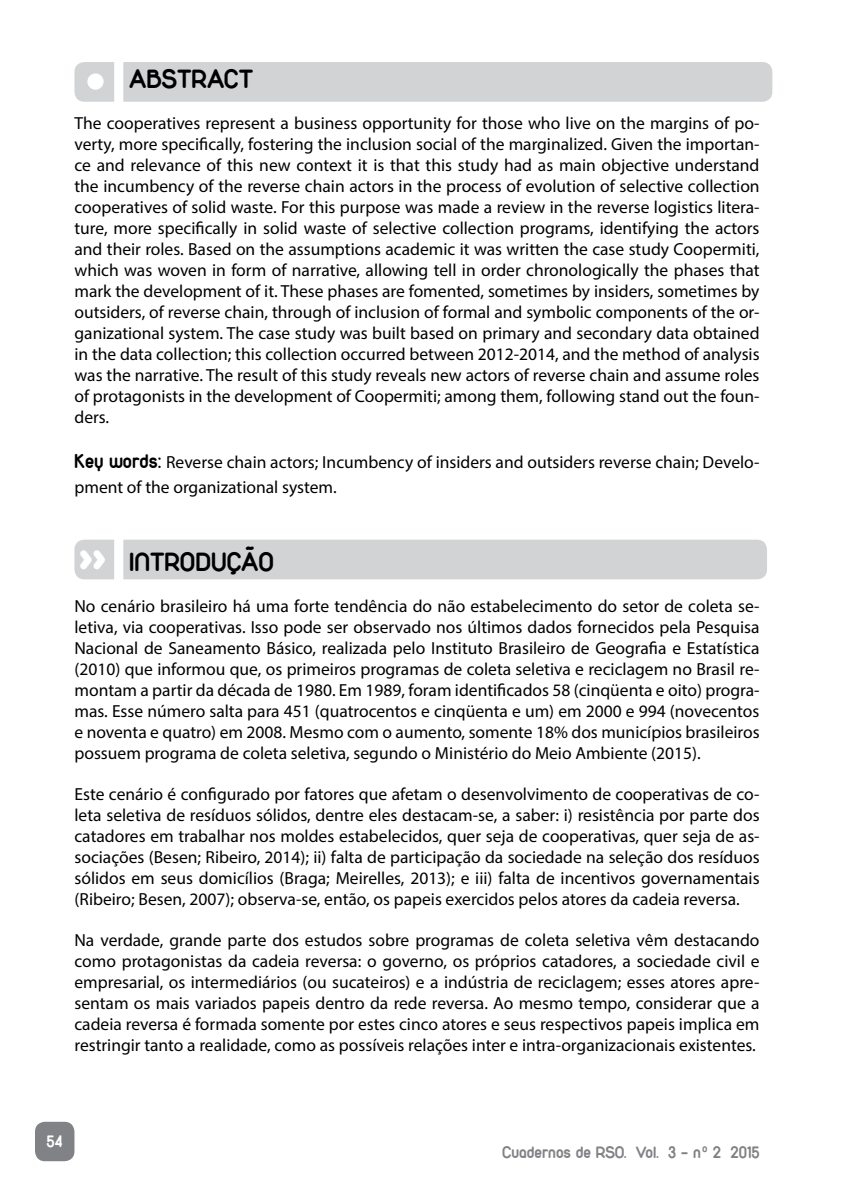
<style>
.page{position:relative;width:844px;height:1191px;background:#fff}
.page>*{position:absolute;margin:0;border:0;box-sizing:border-box;transform-origin:0 0}
.t1{font:900 42px "Duepuntozero";color:#fff}
.t2{font:28px "Duepuntozerobold";color:#000}
.t3{font:17.5px/21px "Myriad Pro";color:#000;text-align:justify}
.t4{font:17.5px "Duepuntozerobold";color:#808285}
.t5{font:17.5px "Duepuntozerobold";color:#fff}
.s1{font-family:"Duepuntozerobold";font-size:21px}
</style>
<div class="page">
<div style="left:35px;top:1121px;width:39px;height:40px;background:#808285;border-radius:10px"></div>
<div style="left:74px;top:62px;width:698px;height:40px;background:#d1d3d4"></div>
<div style="left:87px;top:73px;width:17px;height:17px;background:#fff;border-radius:50%"></div>
<div style="left:74px;top:539px;width:692px;height:40px;background:#d1d3d4"></div>
<h2 class="t2" style="left:129px;top:63px;width:126px">ABSTRACT</h2>
<p class="t3" style="left:74px;top:112px;width:686px">The cooperatives represent a business opportunity for those who live on the margins of po&shy;verty, more specifically, fostering the inclusion social of the marginalized. Given the importan&shy;ce and relevance of this new context it is that this study had as main objective understand the incumbency of the reverse chain actors in the process of evolution of selective collection cooperatives of solid waste. For this purpose was made a review in the reverse logistics litera&shy;ture, more specifically in solid waste of selective collection programs, identifying the actors and their roles. Based on the assumptions academic it was written the case study Coopermiti, which was woven in form of narrative, allowing tell in order chronologically the phases that mark the development of it. These phases are fomented, sometimes by insiders, sometimes by outsiders, of reverse chain, through of inclusion of formal and symbolic components of the or&shy;ganizational system. The case study was built based on primary and secondary data obtained in the data collection; this collection occurred between 2012-2014, and the method of analysis was the narrative. The result of this study reveals new actors of reverse chain and assume roles of protagonists in the development of Coopermiti; among them, following stand out the foun&shy;ders.</p>
<p class="t3" style="left:74px;top:449px;width:686px;line-height:25.2px"><span class="s1">Key words:</span> Reverse chain actors; Incumbency of insiders and outsiders reverse chain; Develo&shy;pment of the organizational system.</p>
<h2 class="t2" style="left:129px;top:546px;width:146px">INTRODUÇÃO</h2>
<p class="t3" style="left:74px;top:595px;width:686px">No cenário brasileiro há uma forte tendência do não estabelecimento do setor de coleta se&shy;letiva, via cooperativas. Isso pode ser observado nos últimos dados fornecidos pela Pesquisa Nacional de Saneamento Básico, realizada pelo Instituto Brasileiro de Geografia e Estatística (2010) que informou que, os primeiros programas de coleta seletiva e reciclagem no Brasil re&shy;montam a partir da década de 1980. Em 1989, foram identificados 58 (cinqüenta e oito) progra&shy;mas. Esse número salta para 451 (quatrocentos e cinqüenta e um) em 2000 e 994 (novecentos e noventa e quatro) em 2008. Mesmo com o aumento, somente 18% dos municípios brasileiros possuem programa de coleta seletiva, segundo o Ministério do Meio Ambiente (2015).</p>
<p class="t3" style="left:74px;top:783px;width:686px">Este cenário é configurado por fatores que afetam o desenvolvimento de cooperativas de co&shy;leta seletiva de resíduos sólidos, dentre eles destacam-se, a saber: i) resistência por parte dos catadores em trabalhar nos moldes estabelecidos, quer seja de cooperativas, quer seja de as&shy;sociações (Besen; Ribeiro, 2014); ii) falta de participação da sociedade na seleção dos resíduos sólidos em seus domicílios (Braga; Meirelles, 2013); e iii) falta de incentivos governamentais (Ribeiro; Besen, 2007); observa-se, então, os papeis exercidos pelos atores da cadeia reversa.</p>
<p class="t3" style="left:74px;top:929px;width:686px">Na verdade, grande parte dos estudos sobre programas de coleta seletiva vêm destacando como protagonistas da cadeia reversa: o governo, os próprios catadores, a sociedade civil e empresarial, os intermediários (ou sucateiros) e a indústria de reciclagem; esses atores apre&shy;sentam os mais variados papeis dentro da rede reversa. Ao mesmo tempo, considerar que a cadeia reversa é formada somente por estes cinco atores e seus respectivos papeis implica em restringir tanto a realidade, como as possíveis relações inter e intra-organizacionais existentes.</p>
<h1 class="t1" style="left:79px;top:530px;width:28px">&gt;&gt;</h1>
<p class="t5" style="left:46px;top:1131px;width:17px">54</p>
<p class="t4" style="left:502px;top:1142px;width:259px">Cuadernos de RSO. Vol. 3 - nº 2 2015</p>
</div>
